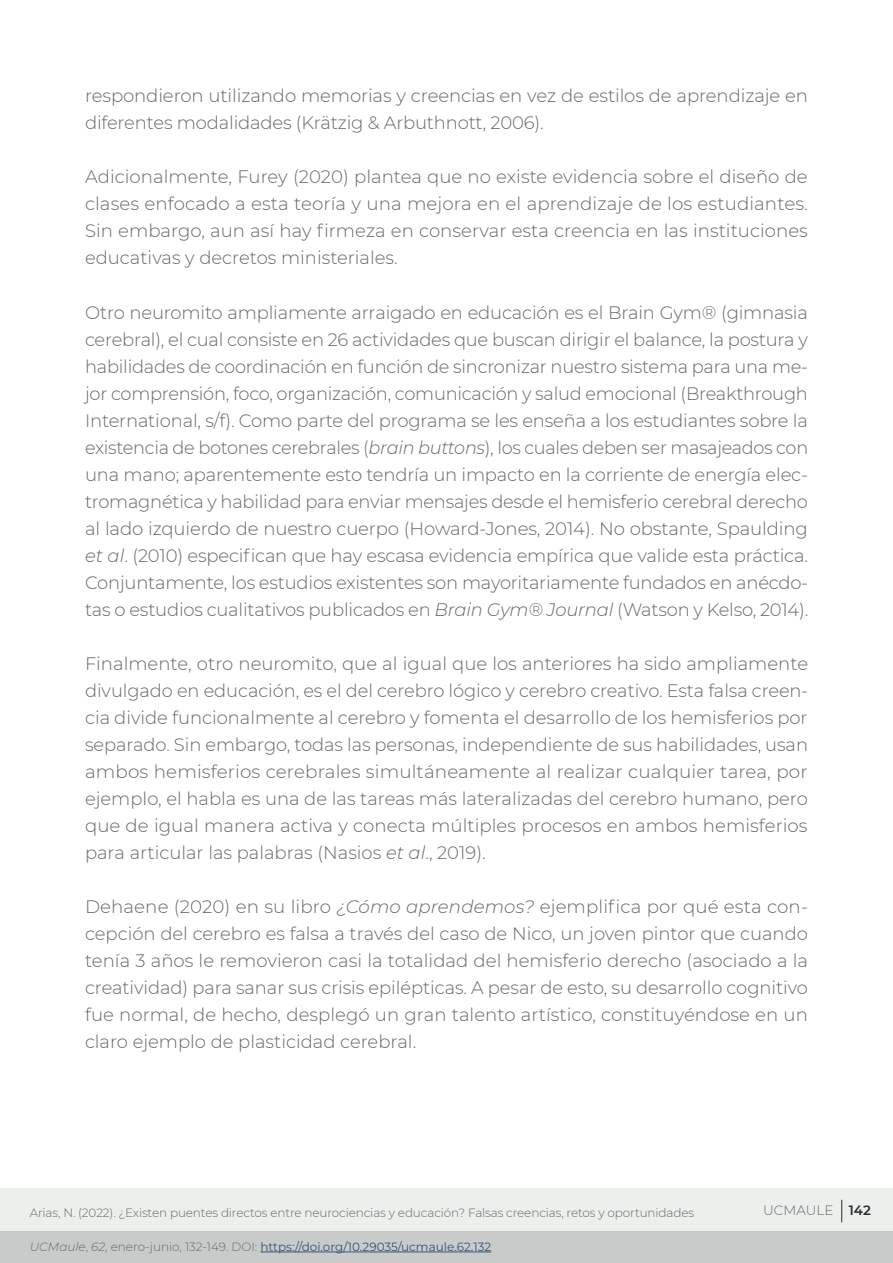
<style>
.page{position:relative;width:893px;height:1263px;background:#fff}
.page>*{position:absolute;margin:0;border:0;box-sizing:border-box;transform-origin:0 0}
.t1{font:300 18px/27px "Montserrat";letter-spacing:-.005em;color:#646969;text-align:justify}
.t2{font:300 13.5px "Montserrat";color:#646969}
.t3{font:300 12px "Montserrat";letter-spacing:-.01em;color:#646969}
.t4{font:12px "Montserrat";color:#365574}
.s1{font-style:italic}
.s2{font-weight:300;font-style:italic;color:#646969}
.s3{font-weight:300;color:#646969}
.s4{font-weight:600;color:#292d2f}
</style>
<div class="page">
<div style="left:0;top:1188px;width:893px;height:52px;background:#edefed"></div>
<div style="left:0;top:1231px;width:893px;height:32px;background:#c9cbca"></div>
<hr style="left:260px;top:1251px;width:231px;height:1px;background:#365574">
<svg style="left:841px;top:1200px;width:1px;height:22px"></svg>
<p class="t1" style="left:85px;top:82px;width:724px">respondieron utilizando memorias y creencias en vez de estilos de aprendizaje en diferentes modalidades (Krätzig &amp; Arbuthnott, 2006).</p>
<p class="t1" style="left:85px;top:163px;width:724px">Adicionalmente, Furey (2020) plantea que no existe evidencia sobre el diseño de clases enfocado a esta teoría y una mejora en el aprendizaje de los estudiantes.<br>Sin embargo, aun así hay firmeza en conservar esta creencia en las instituciones educativas y decretos ministeriales.</p>
<p class="t1" style="left:85px;top:298px;width:725px">Otro neuromito ampliamente arraigado en educación es el Brain Gym® (gimnasia cerebral), el cual consiste en 26 actividades que buscan dirigir el balance, la postura y habilidades de coordinación en función de sincronizar nuestro sistema para una me&shy;jor comprensión, foco, organización, comunicación y salud emocional (Breakthrough International, s/f). Como parte del programa se les enseña a los estudiantes sobre la existencia de botones cerebrales (<span class="s1">brain buttons</span>), los cuales deben ser masajeados con una mano; aparentemente esto tendría un impacto en la corriente de energía elec&shy;tromagnética y habilidad para enviar mensajes desde el hemisferio cerebral derecho al lado izquierdo de nuestro cuerpo (Howard-Jones, 2014). No obstante, Spaulding <span class="s1">et al</span>. (2010) especifican que hay escasa evidencia empírica que valide esta práctica.<br>Conjuntamente, los estudios existentes son mayoritariamente fundados en anécdo&shy;tas o estudios cualitativos publicados en <span class="s1">Brain Gym® Journal</span> (Watson y Kelso, 2014).</p>
<p class="t1" style="left:85px;top:649px;width:724px">Finalmente, otro neuromito, que al igual que los anteriores ha sido ampliamente divulgado en educación, es el del cerebro lógico y cerebro creativo. Esta falsa creen&shy;cia divide funcionalmente al cerebro y fomenta el desarrollo de los hemisferios por separado. Sin embargo, todas las personas, independiente de sus habilidades, usan ambos hemisferios cerebrales simultáneamente al realizar cualquier tarea, por ejemplo, el habla es una de las tareas más lateralizadas del cerebro humano, pero que de igual manera activa y conecta múltiples procesos en ambos hemisferios para articular las palabras (Nasios <span class="s1">et al</span>., 2019).</p>
<p class="t1" style="left:85px;top:892px;width:724px">Dehaene (2020) en su libro <span class="s1">¿Cómo aprendemos?</span> ejemplifica por qué esta con&shy;cepción del cerebro es falsa a través del caso de Nico, un joven pintor que cuando tenía 3 años le removieron casi la totalidad del hemisferio derecho (asociado a la creatividad) para sanar sus crisis epilépticas. A pesar de esto, su desarrollo cognitivo fue normal, de hecho, desplegó un gran talento artístico, constituyéndose en un claro ejemplo de plasticidad cerebral.</p>
<p class="t3" style="left:30px;top:1204px;width:666px">Arias, N. (2022). ¿Existen puentes directos entre neurociencias y educación? Falsas creencias, retos y oportunidades</p>
<p class="t4" style="left:30px;top:1238px;width:463px"><span class="s2">UCMaule</span><span class="s3">,</span> <span class="s2">62</span><span class="s3">, enero-junio, 132-149. DOI:</span> https://doi.org/10.29035/ucmaule.62.132</p>
<p class="t2" style="left:763px;top:1201px;width:109px">UCMAULE <span class="s4">142</span></p>
</div>
